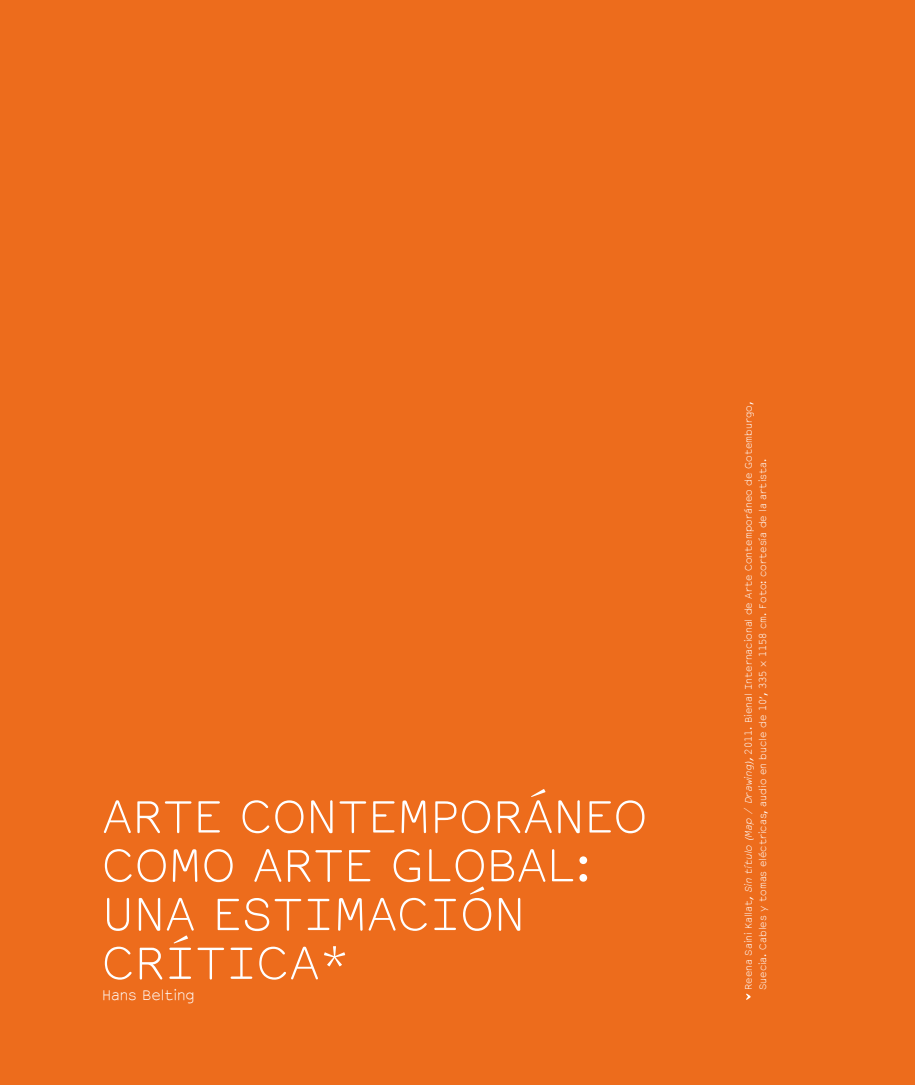
<style>
.page{position:relative;width:915px;height:1085px;background:#fff}
.page>*{position:absolute;margin:0;border:0;box-sizing:border-box;transform-origin:0 0}
.t1{font:300 54px/48.8px "Courier Sans";color:#fff}
.t2{font:300 16.5px "Courier Sans";color:#fff}
.t3{font:300 11.25px/14.2px "Courier Sans";color:#fff}
.s1{font-style:italic}
</style>
<div class="page">
<div style="left:0;top:0;width:914px;height:1084px;background:#ed6c1c"></div>
<img style="left:914px;top:0;width:1px;height:1084px">
<svg style="left:746px;top:993px;width:4px;height:6px"></svg>
<h1 class="t1" style="left:102px;top:791px;width:546px">ARTE CONTEMPORÁNEO<br>COMO ARTE GLOBAL:<br>UNA ESTIMACIÓN<br>CRÍTICA*</h1>
<h2 class="t2" style="left:102px;top:985px;width:94px">Hans Belting</h2>
<p class="t3" style="left:741px;top:989px;width:589px;rotate:-90deg">Reena Saini Kallat<span class="s1">, Sin título (Map / Drawing),</span> 2011. Bienal Internacional de Arte Contemporáneo de Gotemburgo,<br>Suecia. Cables y tomas eléctricas, audio en bucle de 10’, 335 x 1158 cm. Foto: cortesía de la artista.</p>
</div>
